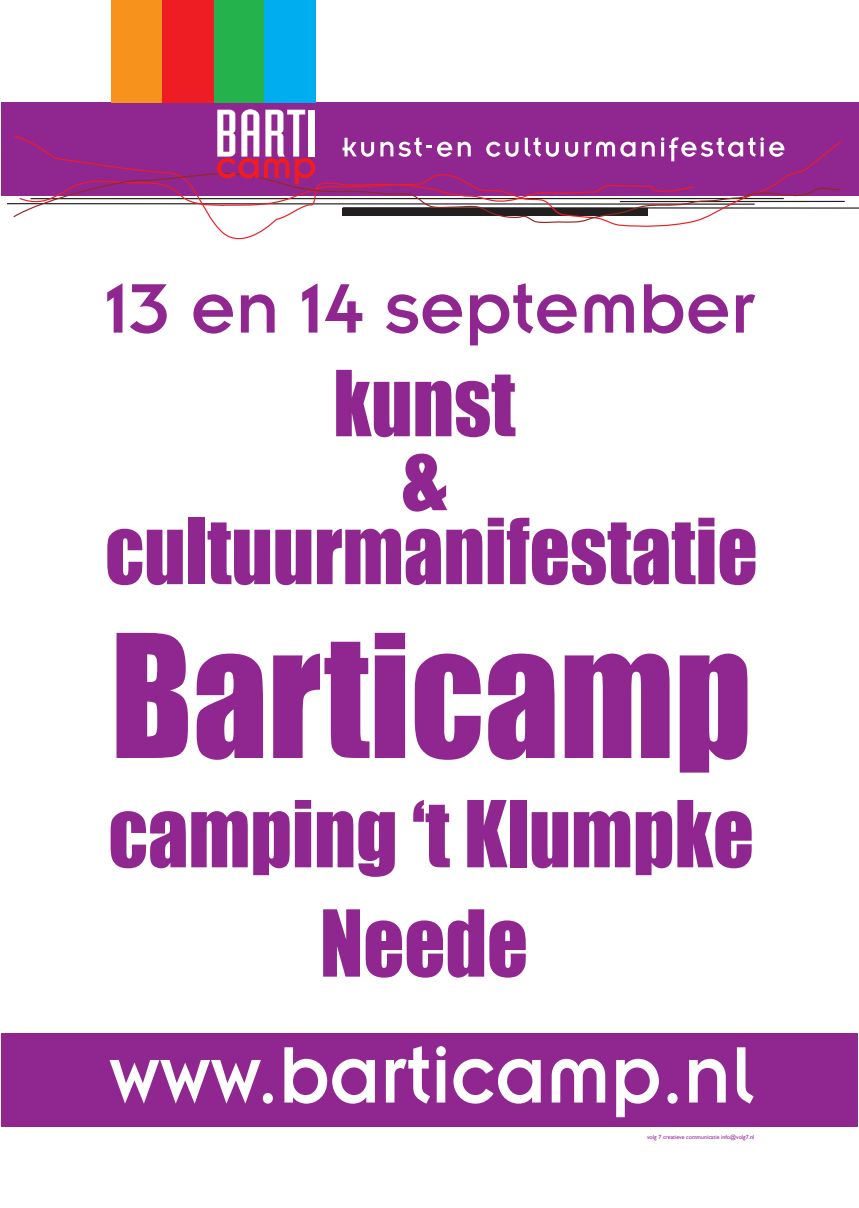
<style>
.page{position:relative;width:859px;height:1208px;background:#fff}
.page>*{position:absolute;margin:0;border:0;box-sizing:border-box;transform-origin:0 0}
.t1{font:158.2px "Impact";color:#90268f;scale:.94 1}
.t2{font:87.9px "Insignia LT Std";color:#fff;scale:.94 1}
.t3{font:85.2px/109.3px "Impact";color:#90268f;text-align:center;scale:.94 1}
.t4{font:84px/73.9px "Impact";color:#90268f;text-align:center;scale:.94 1}
.t5{font:5.9px "Gill Sans";color:#90268f}
</style>
<div class="page">
<div style="left:1px;top:102px;width:857px;height:93px;background:#90268f"></div>
<hr style="left:343px;top:207px;width:516px;height:2px;background:#231f20">
<hr style="left:620px;top:201px;width:225px;height:1px;background:#231f20">
<svg style="left:14px;top:135px;width:669px;height:105px"></svg>
<svg style="left:12px;top:173px;width:830px;height:51px"></svg>
<svg style="left:217px;top:109px;width:98px;height:75px"></svg>
<div style="left:309px;top:110px;width:6px;height:47px;background:#fff"></div>
<div style="left:111px;top:0;width:52px;height:103px;background:#f7931d"></div>
<div style="left:163px;top:0;width:51px;height:103px;background:#ee1d23"></div>
<div style="left:214px;top:0;width:52px;height:103px;background:#23b24b"></div>
<div style="left:264px;top:0;width:52px;height:103px;background:#00aeef"></div>
<svg style="left:342px;top:138px;width:32px;height:19px"></svg>
<svg style="left:380px;top:137px;width:72px;height:20px"></svg>
<svg style="left:458px;top:142px;width:13px;height:14px"></svg>
<svg style="left:486px;top:142px;width:32px;height:15px"></svg>
<svg style="left:525px;top:137px;width:34px;height:20px"></svg>
<svg style="left:565px;top:142px;width:13px;height:15px"></svg>
<svg style="left:584px;top:142px;width:51px;height:15px"></svg>
<svg style="left:642px;top:142px;width:13px;height:14px"></svg>
<svg style="left:661px;top:137px;width:123px;height:24px"></svg>
<svg style="left:107px;top:283px;width:15px;height:49px"></svg>
<svg style="left:130px;top:284px;width:37px;height:49px"></svg>
<svg style="left:193px;top:294px;width:40px;height:39px"></svg>
<svg style="left:241px;top:294px;width:34px;height:38px"></svg>
<svg style="left:302px;top:283px;width:15px;height:49px"></svg>
<svg style="left:325px;top:284px;width:37px;height:48px"></svg>
<svg style="left:386px;top:294px;width:76px;height:39px"></svg>
<svg style="left:470px;top:283px;width:107px;height:62px"></svg>
<svg style="left:585px;top:294px;width:49px;height:38px"></svg>
<svg style="left:644px;top:284px;width:84px;height:49px"></svg>
<svg style="left:736px;top:294px;width:19px;height:38px"></svg>
<div style="left:1px;top:1033px;width:857px;height:93px;background:#90268f"></div>
<h3 class="t4" style="left:105px;top:364px;width:696px">kunst<br>&amp; cultuurmanifestatie</h3>
<h1 class="t1" style="left:110px;top:573px;width:684px">Barticamp</h1>
<h3 class="t3" style="left:108px;top:777px;width:688px">camping ‘t Klumpke<br>Neede</h3>
<h2 class="t2" style="left:109px;top:1030px;width:686px">www.barticamp.nl</h2>
<p class="t5" style="left:647px;top:1134px;width:109px">volg 7 creatieve communicatie info@volg7.nl</p>
</div>
